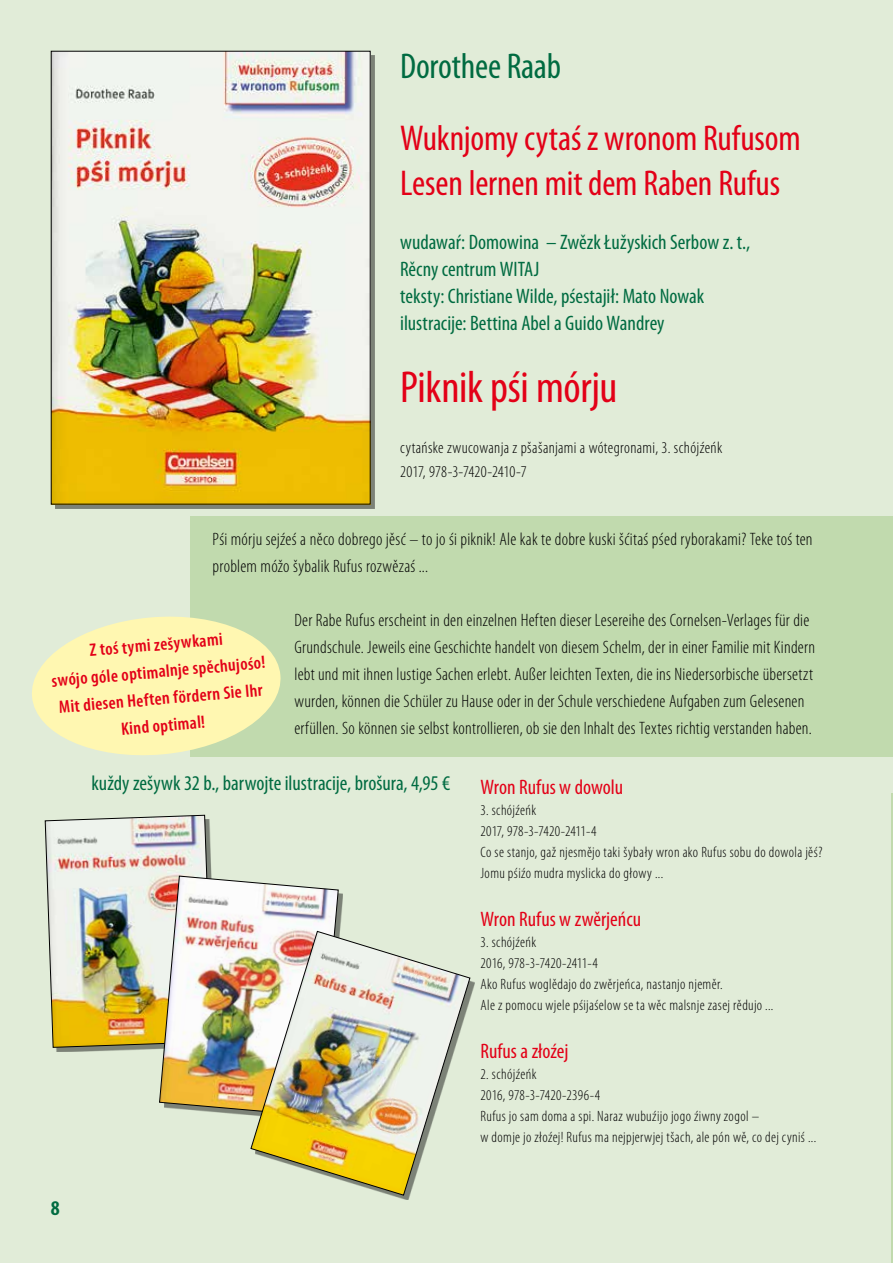
<style>
.page{position:relative;width:893px;height:1263px;background:#e1ecd8}
.page>*{position:absolute;margin:0;border:0;box-sizing:border-box;transform-origin:0 0}
.t1{font:condensed 45px "Myriad Pro";letter-spacing:-.01em;color:#e30017}
.t2{font:condensed 36px/45px "Myriad Pro";letter-spacing:-.005em;color:#e30017}
.t3{font:condensed 36px "Myriad Pro";letter-spacing:-.005em;color:#006b41}
.t4{font:condensed 21px/27px "Myriad Pro";color:#006b41}
.t5{font:condensed 21px "Myriad Pro";color:#e30017}
.t6{font:700 condensed 21px "Myriad Pro";color:#006b41}
.t7{font:300 condensed 18px/27px "Myriad Pro";letter-spacing:.015em;color:#000}
.t8{font:600 condensed 18px/27px "Myriad Pro";color:#e30017;text-align:center}
.t9{font:300 condensed 16.5px/24px "Myriad Pro";letter-spacing:.02em;color:#000}
.t10{font:300 condensed 15px/21px "Myriad Pro";letter-spacing:.025em;color:#000}
</style>
<div class="page">
<hr style="left:892px;top:793px;width:1px;height:470px;background:#c1daae">
<div style="left:191px;top:517px;width:702px;height:240px;background:#c1daae"></div>
<div style="left:55px;top:55px;width:320px;height:454px;background:#000;opacity:.45"></div>
<img style="left:53px;top:53px;width:315px;height:449px">
<img style="left:45px;top:815px;width:293px;height:301px">
<div style="left:255px;top:935px;width:219px;height:264px;background:#000;opacity:.45"></div>
<img style="left:251px;top:931px;width:219px;height:264px">
<svg style="left:32px;top:611px;width:249px;height:146px"></svg>
<h2 class="t3" style="left:400px;top:44px;width:162px">Dorothee Raab</h2>
<h2 class="t2" style="left:400px;top:115px;width:402px">Wuknjomy cytaś z wronom Rufusom<br>Lesen lernen mit dem Raben Rufus</h2>
<p class="t4" style="left:400px;top:228px;width:351px">wudawaŕ: Domowina – Zwězk Łužyskich Serbow z. t., Rěcny centrum WITAJ<br>teksty: Christiane Wilde, pśestajił: Mato Nowak ilustracije: Bettina Abel a Guido Wandrey</p>
<h1 class="t1" style="left:400px;top:360px;width:219px">Piknik pśi mórju</h1>
<p class="t9" style="left:400px;top:436px;width:324px">cytańske zwucowanja z pšašanjami a wótegronami, 3. schójźeńk<br>2017, 978-3-7420-2410-7</p>
<p class="t7" style="left:213px;top:526px;width:601px">Pśi mórju sejźeś a něco dobrego jěsć – to jo śi piknik! Ale kak te dobre kuski šćitaś pśed ryborakami? Teke toś ten problem móžo šybalik Rufus rozwězaś ...</p>
<p class="t7" style="left:294px;top:607px;width:522px">Der Rabe Rufus erscheint in den einzelnen Heften dieser Lesereihe des Cornelsen-Verlages für die Grundschule. Jeweils eine Geschichte handelt von diesem Schelm, der in einer Familie mit Kindern lebt und mit ihnen lustige Sachen erlebt. Außer leichten Texten, die ins Niedersorbische übersetzt wurden, können die Schüler zu Hause oder in der Schule verschiedene Aufgaben zum Gelesenen erfüllen. So können sie selbst kontrollieren, ob sie den Inhalt des Textes richtig verstanden haben.</p>
<p class="t8" style="left:48px;top:641px;width:216px;rotate:-5deg">Z toś tymi zešywkami<br>swójo góle optimalnje spěchujośo!<br>Mit diesen Heften fördern Sie Ihr<br>Kind optimal!</p>
<p class="t6" style="left:51px;top:1195px;width:10px">8</p>
<p class="t4" style="left:91px;top:769px;width:360px">kuždy zešywk 32 b., barwojte ilustracije, brošura, 4,95 €</p>
<p class="t5" style="left:480px;top:774px;width:144px">Wron Rufus w dowolu</p>
<p class="t10" style="left:480px;top:800px;width:344px">3. schójźeńk<br>2017, 978-3-7420-2411-4<br>Co se stanjo, gaž njesmějo taki šybały wron ako Rufus sobu do dowola jěś?<br>Jomu pśiźo mudra myslicka do głowy ...</p>
<p class="t5" style="left:480px;top:906px;width:162px">Wron Rufus w zwěrjeńcu</p>
<p class="t10" style="left:480px;top:932px;width:294px">3. schójźeńk<br>2016, 978-3-7420-2411-4<br>Ako Rufus woglědajo do zwěrjeńca, nastanjo njeměr.<br>Ale z pomocu wjele pśijaśelow se ta wěc malsnje zasej rědujo ...</p>
<p class="t5" style="left:480px;top:1038px;width:89px">Rufus a złoźej</p>
<p class="t10" style="left:480px;top:1064px;width:337px">2. schójźeńk<br>2016, 978-3-7420-2396-4<br>Rufus jo sam doma a spi. Naraz wubuźijo jogo źiwny zogol –<br>w domje jo złoźej! Rufus ma nejpjerwjej tšach, ale pón wě, co dej cyniś ...</p>
</div>
